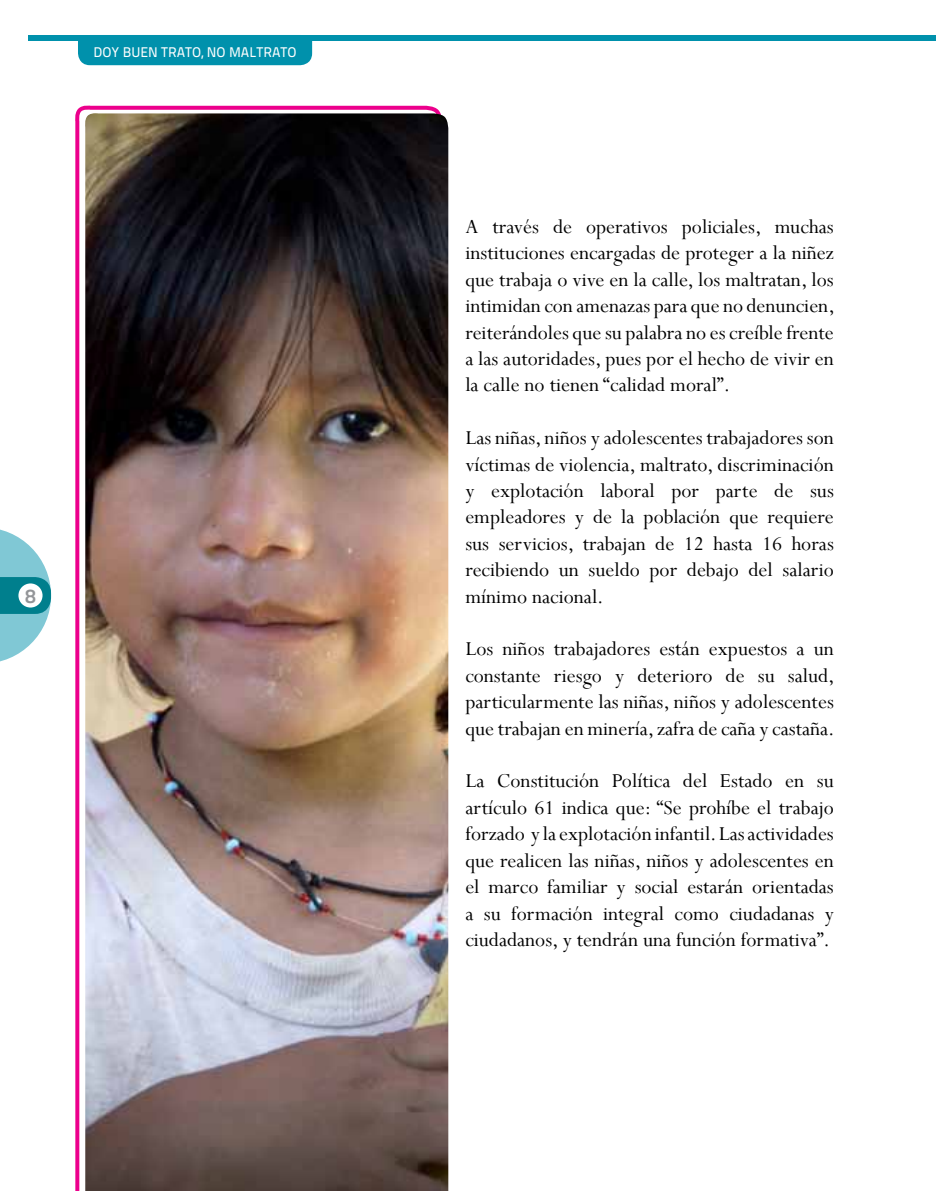
<style>
.page{position:relative;width:936px;height:1191px;background:#fff}
.page>*{position:absolute;margin:0;border:0;box-sizing:border-box;transform-origin:0 0}
.t1{font:22px/26.4px "Perpetua";color:#000;text-align:justify}
.t2{font:20px "Titillium Maps 26 L 750 wt";color:#939598}
.t3{font:14px "Titillium Maps 26 L 500 wt";color:#fff}
</style>
<div class="page">
<div style="left:78px;top:41px;width:234px;height:24px;background:#0091ac"></div>
<svg style="left:0;top:529px;width:51px;height:133px"></svg>
<div style="left:28px;top:35px;width:907px;height:6px;background:#0091ac"></div>
<div style="left:18px;top:583px;width:25px;height:24px;background:#fff;border-radius:50%"></div>
<svg style="left:75px;top:105px;width:366px;height:1086px"></svg>
<img style="left:84px;top:113px;width:364px;height:1078px">
<p class="t3" style="left:94px;top:42px;width:204px">DOY BUEN TRATO, NO MALTRATO</p>
<p class="t2" style="left:25px;top:580px;width:12px">8</p>
<p class="t1" style="left:465px;top:213px;width:371px">A través de operativos policiales, muchas instituciones encargadas de proteger a la niñez que trabaja o vive en la calle, los maltratan, los intimidan con amenazas para que no denuncien, reiterándoles que su palabra no es creíble frente a las autoridades, pues por el hecho de vivir en la calle no tienen “calidad moral”.</p>
<p class="t1" style="left:465px;top:424px;width:370px">Las niñas, niños y adolescentes trabajadores son víctimas de violencia, maltrato, discriminación y explotación laboral por parte de sus empleadores y de la población que requiere sus servicios, trabajan de 12 hasta 16 horas recibiendo un sueldo por debajo del salario mínimo nacional.</p>
<p class="t1" style="left:465px;top:635px;width:371px">Los niños trabajadores están expuestos a un constante riesgo y deterioro de su salud, particularmente las niñas, niños y adolescentes que trabajan en minería, zafra de caña y castaña.</p>
<p class="t1" style="left:465px;top:767px;width:370px">La Constitución Política del Estado en su artículo 61 indica que: “Se prohíbe el trabajo forzado y la explotación infantil. Las actividades que realicen las niñas, niños y adolescentes en el marco familiar y social estarán orientadas a su formación integral como ciudadanas y ciudadanos, y tendrán una función formativa”.</p>
</div>
